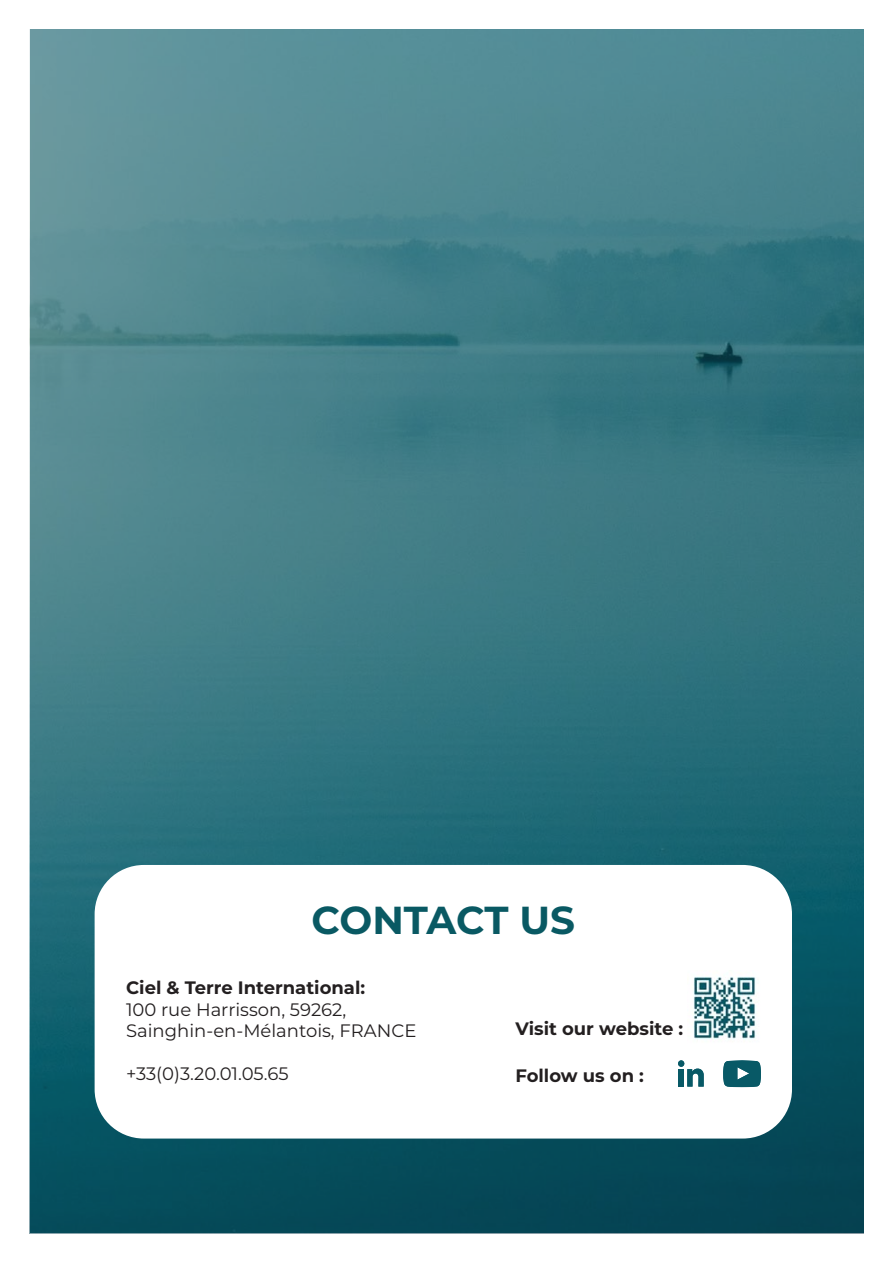
<style>
.page{position:relative;width:893px;height:1263px;background:#fff}
.page>*{position:absolute;margin:0;border:0;box-sizing:border-box;transform-origin:0 0}
.t1{font:700 39px "Montserrat";letter-spacing:-.005em;color:#095963}
.t2{font:18px "Montserrat";color:#231f20}
.t3{font:700 18px "Montserrat";color:#231f20}
</style>
<div class="page">
<img style="left:30px;top:30px;width:833px;height:1203px">
<div style="left:95px;top:865px;width:697px;height:273px;background:#fff;border-radius:49px"></div>
<svg style="left:723px;top:1060px;width:38px;height:27px"></svg>
<div style="left:678px;top:1060px;width:6px;height:7px;background:#085966;border-radius:50%"></div>
<div style="left:678px;top:1069px;width:6px;height:17px;background:#085966"></div>
<svg style="left:687px;top:1068px;width:17px;height:18px"></svg>
<img style="left:693px;top:976px;width:63px;height:64px">
<p class="t1" style="left:311px;top:892px;width:265px">CONTACT US</p>
<p class="t3" style="left:126px;top:975px;width:241px">Ciel &amp; Terre International:</p>
<p class="t2" style="left:126px;top:997px;width:222px">100 rue Harrisson, 59262,</p>
<p class="t2" style="left:126px;top:1018px;width:292px">Sainghin-en-Mélantois, FRANCE</p>
<p class="t2" style="left:126px;top:1062px;width:164px">+33(0)3.20.01.05.65</p>
<p class="t3" style="left:515px;top:1016px;width:169px">Visit our website :</p>
<p class="t3" style="left:515px;top:1063px;width:130px">Follow us on :</p>
</div>
